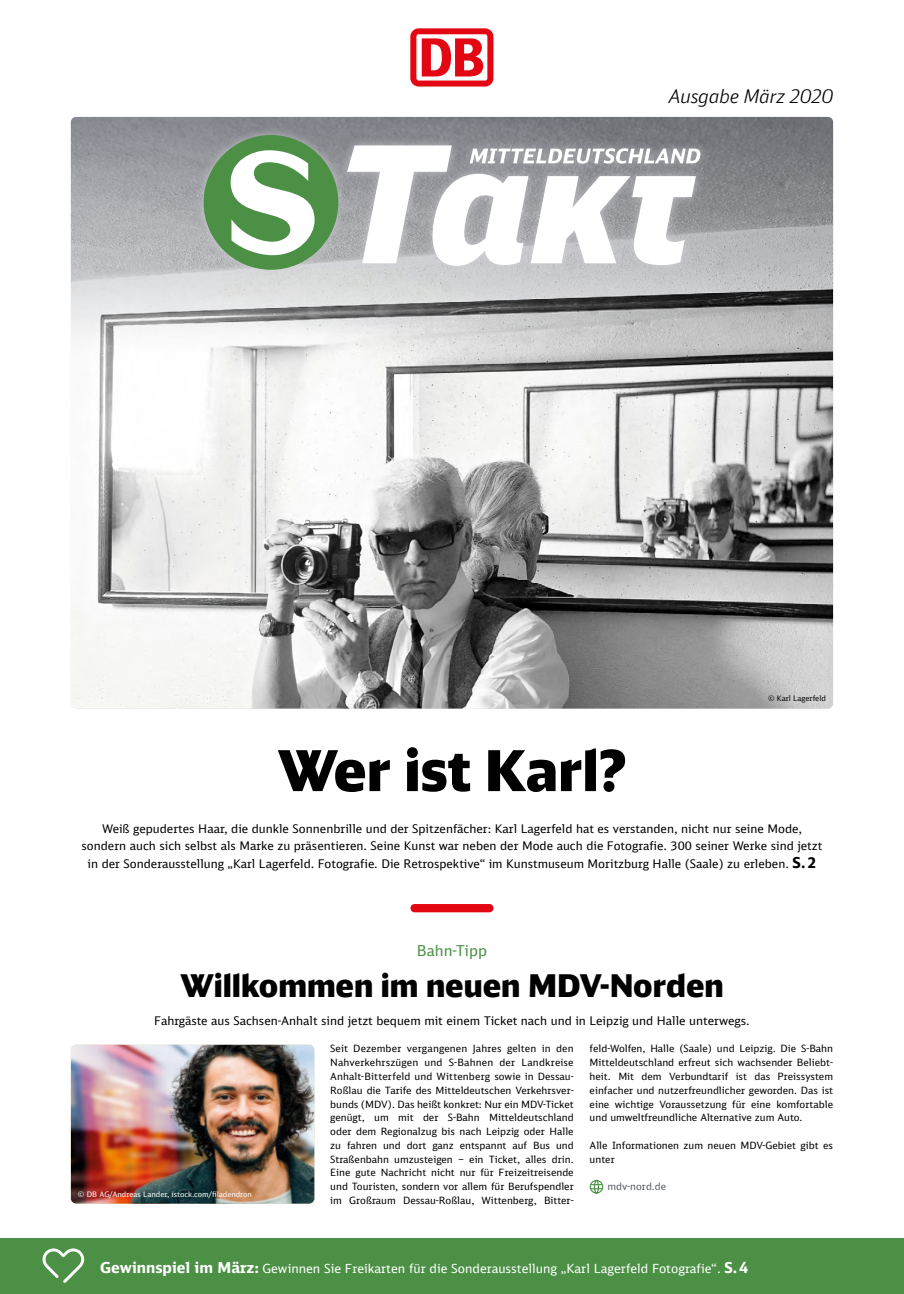
<style>
.page{position:relative;width:904px;height:1294px;background:#fff}
.page>*{position:absolute;margin:0;border:0;box-sizing:border-box;transform-origin:0 0}
.t1{font:900 56.25px "DB Head";color:#000}
.t2{font:900 31.25px "DB Head";color:#000}
.t3{font:italic 300 18.75px "DB Head";letter-spacing:.015em;color:#000}
.t4{font:15px "DB Sans";color:#4c9046}
.t5{font:12.5px "DB Sans";color:#fff}
.t6{font:11.88px/17.5px "DB Sans";color:#000;text-align:center}
.t7{font:10px/13.8px "DB Sans";color:#000;text-align:justify}
.t8{font:10px "DB Sans";color:#565b62}
.t9{font:7.5px "DB Sans";color:#fff}
.t10{font:7.5px "DB Sans";color:#000}
.s1{font-weight:700;font-size:15px}
</style>
<div class="page">
<img style="left:71px;top:117px;width:762px;height:591px">
<div style="left:0;top:1238px;width:904px;height:55px;background:#4c9046"></div>
<svg style="left:71px;top:117px;width:762px;height:399px"></svg>
<div style="left:194px;top:125px;width:537px;height:179px;background:#d2d1d8;opacity:.75"></div>
<div style="left:204px;top:135px;width:134px;height:135px;background:#4c9046;border-radius:50%"></div>
<svg style="left:231px;top:150px;width:83px;height:105px"></svg>
<div style="left:387px;top:129px;width:352px;height:181px;background:#d2d1d8;opacity:.1"></div>
<svg style="left:347px;top:145px;width:353px;height:121px"></svg>
<svg style="left:410px;top:28px;width:83px;height:58px"></svg>
<svg style="left:42px;top:1248px;width:43px;height:34px"></svg>
<div style="left:410px;top:904px;width:83px;height:8px;background:#e30613;border-radius:4px"></div>
<svg style="left:589px;top:1180px;width:15px;height:14px"></svg>
<img style="left:71px;top:1044px;width:46px;height:159px">
<img style="left:117px;top:1044px;width:197px;height:159px">
<h3 class="t3" style="left:668px;top:85px;width:166px">Ausgabe März 2020</h3>
<p class="t10" style="left:768px;top:694px;width:59px">© Karl Lagerfeld</p>
<h1 class="t1" style="left:277px;top:734px;width:351px">Wer ist Karl?</h1>
<p class="t6" style="left:82px;top:819px;width:742px">Weiß gepudertes Haar, die dunkle Sonnenbrille und der Spitzenfächer: Karl Lagerfeld hat es verstanden, nicht nur seine Mode, sondern auch sich selbst als Marke zu präsentieren. Seine Kunst war neben der Mode auch die Fotografie. 300 seiner Werke sind jetzt in der Sonderausstellung „Karl Lagerfeld. Fotografie. Die Retrospektive“ im Kunstmuseum Moritzburg Halle (Saale) zu erleben. <span class="s1">S.2</span></p>
<h3 class="t4" style="left:417px;top:941px;width:72px">Bahn-Tipp</h3>
<h2 class="t2" style="left:180px;top:965px;width:545px">Willkommen im neuen MDV-Norden</h2>
<p class="t6" style="left:154px;top:1011px;width:597px">Fahrgäste aus Sachsen-Anhalt sind jetzt bequem mit einem Ticket nach und in Leipzig und Halle unterwegs.</p>
<p class="t9" style="left:78px;top:1189px;width:176px">© DB AG/Andreas Lander, istock.com/filadendron</p>
<p class="t7" style="left:330px;top:1041px;width:245px">Seit Dezember vergangenen Jahres gelten in den Nahverkehrszügen und S-Bahnen der Landkreise Anhalt-Bitterfeld und Wittenberg sowie in Dessau-Roßlau die Tarife des Mitteldeutschen Verkehrsver&shy;bunds (MDV). Das heißt konkret: Nur ein MDV-Ticket genügt, um mit der S-Bahn Mitteldeutschland oder dem Regionalzug bis nach Leipzig oder Halle zu fahren und dort ganz entspannt auf Bus und Straßenbahn umzusteigen – ein Ticket, alles drin.<br>Eine gute Nachricht nicht nur für Freizeitreisende und Touristen, sondern vor allem für Berufspendler im Großraum Dessau-Roßlau, Wittenberg, Bitter-</p>
<p class="t7" style="left:589px;top:1041px;width:245px">feld-Wolfen, Halle (Saale) und Leipzig. Die S-Bahn Mitteldeutschland erfreut sich wachsender Beliebt&shy;heit. Mit dem Verbundtarif ist das Preissystem einfacher und nutzerfreundlicher geworden. Das ist eine wichtige Voraussetzung für eine komfortable und umweltfreundliche Alternative zum Auto.</p>
<p class="t7" style="left:589px;top:1138px;width:245px">Alle Informationen zum neuen MDV-Gebiet gibt es unter</p>
<p class="t8" style="left:607px;top:1180px;width:60px">mdv-nord.de</p>
<p class="t5" style="left:100px;top:1260px;width:649px"><span class="s1">Gewinnspiel im März:</span> Gewinnen Sie Freikarten für die Sonderausstellung „Karl Lagerfeld Fotografie“. <span class="s1">S.4</span></p>
</div>
